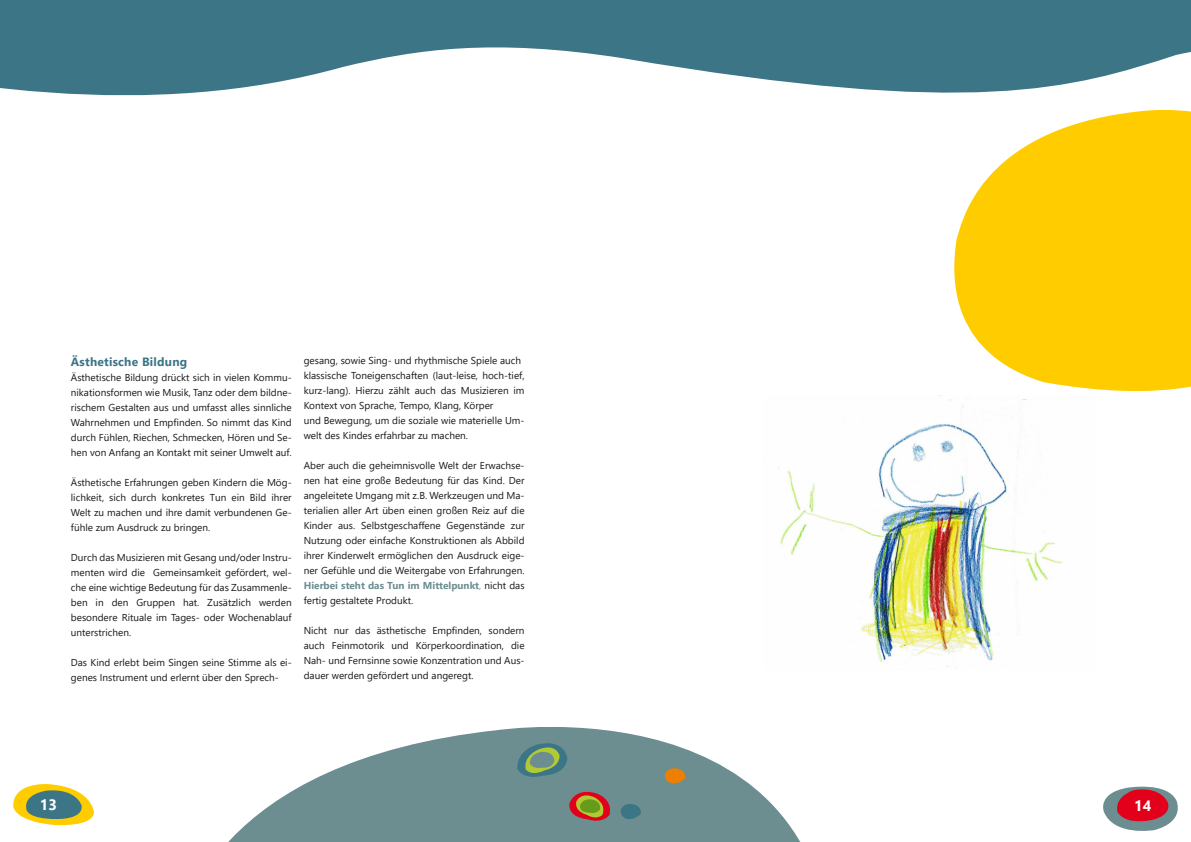
<style>
.page{position:relative;width:1191px;height:842px;background:#fff}
.page>*{position:absolute;margin:0;border:0;box-sizing:border-box;transform-origin:0 0}
.t1{font:700 15px "Segoe UI";color:#fff}
.t2{font:700 12px "Segoe UI";letter-spacing:.02em;color:#3b7586}
.t3{font:10px/15px "Segoe UI";color:#1a171b;text-align:justify}
.s1{font-weight:700;color:#6c8e91}
.s2{color:#6c8e91}
</style>
<div class="page">
<svg style="left:13px;top:784px;width:81px;height:42px"></svg>
<svg style="left:1103px;top:786px;width:75px;height:45px"></svg>
<svg style="left:0;top:0;width:1191px;height:96px;fill:#3b7586"></svg>
<svg style="left:228px;top:727px;width:572px;height:115px;fill:#6c8e91"></svg>
<svg style="left:940px;top:81px;width:251px;height:311px;fill:#fc0"></svg>
<svg style="left:516px;top:738px;width:51px;height:43px;background:#678f7f"></svg>
<img style="left:778px;top:395px;width:285px;height:272px">
<svg style="left:568px;top:787px;width:45px;height:37px;background:#957053"></svg>
<svg style="left:620px;top:802px;width:22px;height:18px"></svg>
<svg style="left:665px;top:767px;width:21px;height:18px"></svg>
<p class="t2" style="left:71px;top:357px;width:118px">Ästhetische Bildung</p>
<p class="t3" style="left:71px;top:370px;width:222px">Ästhetische Bildung drückt sich in vielen Kommu&shy;nikationsformen wie Musik, Tanz oder dem bildne&shy;rischem Gestalten aus und umfasst alles sinnliche Wahrnehmen und Empfinden. So nimmt das Kind durch Fühlen, Riechen, Schmecken, Hören und Se&shy;hen von Anfang an Kontakt mit seiner Umwelt auf.</p>
<p class="t3" style="left:71px;top:475px;width:222px">Ästhetische Erfahrungen geben Kindern die Mög&shy;lichkeit, sich durch konkretes Tun ein Bild ihrer Welt zu machen und ihre damit verbundenen Ge&shy;fühle zum Ausdruck zu bringen.</p>
<p class="t3" style="left:71px;top:550px;width:222px">Durch das Musizieren mit Gesang und/oder Instru&shy;menten wird die Gemeinsamkeit gefördert, wel&shy;che eine wichtige Bedeutung für das Zusammenle&shy;ben in den Gruppen hat. Zusätzlich werden besondere Rituale im Tages- oder Wochenablauf unterstrichen.</p>
<p class="t3" style="left:71px;top:655px;width:222px">Das Kind erlebt beim Singen seine Stimme als ei&shy;genes Instrument und erlernt über den Sprech-</p>
<p class="t3" style="left:304px;top:354px;width:222px;text-align:left">gesang, sowie Sing- und rhythmische Spiele auch klassische Toneigenschaften (laut-leise, hoch-tief, kurz-lang). Hierzu zählt auch das Musizieren im Kontext von Sprache, Tempo, Klang, Körper<br>und Bewegung, um die soziale wie materielle Um&shy;welt des Kindes erfahrbar zu machen.</p>
<p class="t3" style="left:304px;top:459px;width:222px">Aber auch die geheimnisvolle Welt der Erwachse&shy;nen hat eine große Bedeutung für das Kind. Der angeleitete Umgang mit z.B. Werkzeugen und Ma&shy;terialien aller Art üben einen großen Reiz auf die Kinder aus. Selbstgeschaffene Gegenstände zur Nutzung oder einfache Konstruktionen als Abbild ihrer Kinderwelt ermöglichen den Ausdruck eige&shy;ner Gefühle und die Weitergabe von Erfahrungen.<br><span class="s1">Hierbei steht das Tun im Mittelpunkt</span><span class="s2">,</span> nicht das fertig gestaltete Produkt.</p>
<p class="t3" style="left:304px;top:624px;width:222px">Nicht nur das ästhetische Empfinden, sondern auch Feinmotorik und Körperkoordination, die Nah- und Fernsinne sowie Konzentration und Aus&shy;dauer werden gefördert und angeregt.</p>
<h1 class="t1" style="left:40px;top:799px;width:19px">13</h1>
<h1 class="t1" style="left:1134px;top:799px;width:19px">14</h1>
</div>
